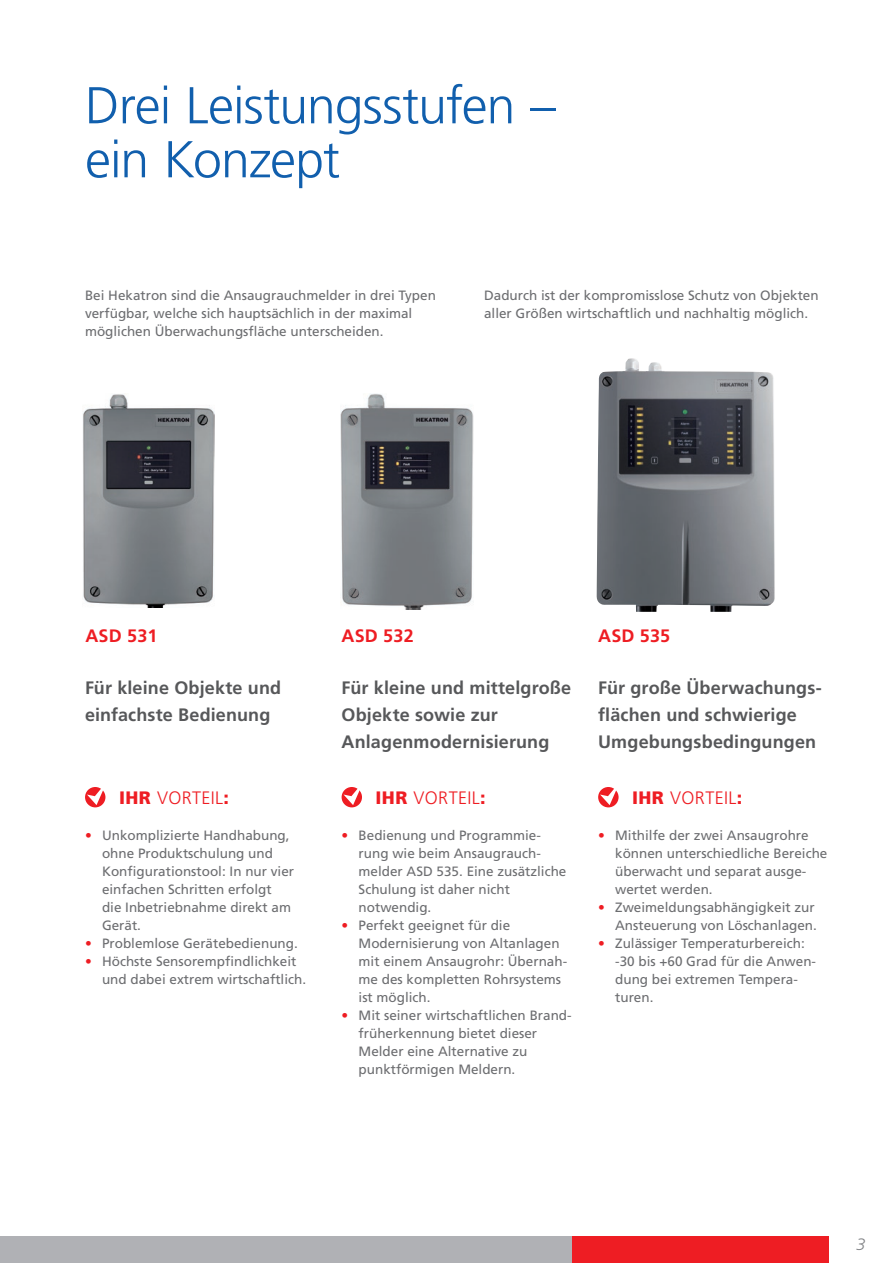
<style>
.page{position:relative;width:893px;height:1263px;background:#fff}
.page>*{position:absolute;margin:0;border:0;box-sizing:border-box;transform-origin:0 0}
.t1{font:300 51.75px/54px "Frutiger LT Std";letter-spacing:-.02em;color:#115fad}
.t2{font:700 18px/27px "Frutiger LT Std";letter-spacing:.01em;color:#57585a}
.t3{font:300 18px "Frutiger LT Std";letter-spacing:.02em;color:#ee1d23}
.t4{font:700 18px "Frutiger LT Std";letter-spacing:.01em;color:#ee1d23}
.t5{font:italic 300 16.5px "Frutiger LT Std";color:#808285}
.t6{font:13.5px/18px "Frutiger LT Std";color:#6c6d70}
.s1{font-weight:900}
.s2{color:#ee1d23}
</style>
<div class="page">
<div style="left:85px;top:787px;width:20px;height:20px;background:#ee1d23;border-radius:50%"></div>
<svg style="left:87px;top:787px;width:19px;height:18px"></svg>
<div style="left:342px;top:787px;width:20px;height:20px;background:#ee1d23;border-radius:50%"></div>
<svg style="left:344px;top:787px;width:18px;height:18px"></svg>
<div style="left:598px;top:787px;width:21px;height:20px;background:#ee1d23;border-radius:50%"></div>
<svg style="left:600px;top:787px;width:19px;height:18px"></svg>
<img style="left:83px;top:394px;width:132px;height:214px">
<img style="left:341px;top:393px;width:132px;height:216px">
<img style="left:596px;top:358px;width:179px;height:254px">
<div style="left:0;top:1236px;width:807px;height:27px;background:#b0b1b5"></div>
<div style="left:572px;top:1236px;width:257px;height:27px;background:#ee1d23"></div>
<h1 class="t1" style="left:85px;top:79px;width:472px">Drei Leistungsstufen – ein Konzept</h1>
<p class="t6" style="left:85px;top:286px;width:352px">Bei Hekatron sind die Ansaugrauchmelder in drei Typen verfügbar, welche sich hauptsächlich in der maximal möglichen Überwachungsfläche unterscheiden.</p>
<p class="t6" style="left:484px;top:286px;width:336px">Dadurch ist der kompromisslose Schutz von Objekten aller Größen wirtschaftlich und nachhaltig möglich.</p>
<h2 class="t4" style="left:85px;top:625px;width:74px">ASD 531</h2>
<h2 class="t4" style="left:342px;top:625px;width:74px">ASD 532</h2>
<h2 class="t4" style="left:598px;top:625px;width:74px">ASD 535</h2>
<h2 class="t2" style="left:85px;top:674px;width:198px">Für kleine Objekte und einfachste Bedienung</h2>
<h2 class="t3" style="left:119px;top:788px;width:112px"><span class="s1">IHR</span> VORTEIL<span class="s1">:</span></h2>
<p class="t6" style="left:102px;top:826px;width:194px;text-indent:-17px"><span class="s2">•</span> Unkomplizierte Handhabung, ohne Produktschulung und<br>Konfigurationstool: In nur vier einfachen Schritten erfolgt die Inbetriebnahme direkt am<br>Gerät.</p>
<p class="t6" style="left:85px;top:934px;width:214px"><span class="s2">•</span> Problemlose Gerätebedienung.</p>
<p class="t6" style="left:102px;top:952px;width:206px;text-indent:-17px"><span class="s2">•</span> Höchste Sensorempfindlichkeit und dabei extrem wirtschaftlich.</p>
<h2 class="t2" style="left:342px;top:674px;width:231px">Für kleine und mittelgroße<br>Objekte sowie zur<br>Anlagenmodernisierung</h2>
<h2 class="t3" style="left:376px;top:788px;width:112px"><span class="s1">IHR</span> VORTEIL<span class="s1">:</span></h2>
<p class="t6" style="left:359px;top:826px;width:209px;text-indent:-17px"><span class="s2">•</span> Bedienung und Programmie&shy;rung wie beim Ansaugrauch&shy;melder ASD 535. Eine zusätzliche<br>Schulung ist daher nicht notwendig.</p>
<p class="t6" style="left:359px;top:916px;width:210px;text-indent:-17px"><span class="s2">•</span> Perfekt geeignet für die<br>Modernisierung von Altanlagen mit einem Ansaugrohr: Übernah&shy;me des kompletten Rohrsystems ist möglich.</p>
<p class="t6" style="left:359px;top:1006px;width:215px;text-indent:-17px"><span class="s2">•</span> Mit seiner wirtschaftlichen Brand&shy;früherkennung bietet dieser<br>Melder eine Alternative zu punktförmigen Meldern.</p>
<h2 class="t2" style="left:598px;top:674px;width:225px">Für große Überwachungs&shy;flächen und schwierige<br>Umgebungsbedingungen</h2>
<h2 class="t3" style="left:632px;top:788px;width:112px"><span class="s1">IHR</span> VORTEIL<span class="s1">:</span></h2>
<p class="t6" style="left:615px;top:826px;width:214px;text-indent:-17px"><span class="s2">•</span> Mithilfe der zwei Ansaugrohre können unterschiedliche Bereiche überwacht und separat ausge&shy;wertet werden.</p>
<p class="t6" style="left:598px;top:898px;width:220px;text-align:right"><span class="s2">•</span> Zweimeldungsabhängigkeit zur<br>Ansteuerung von Löschanlagen.</p>
<p class="t6" style="left:615px;top:934px;width:202px;text-indent:-17px"><span class="s2">•</span> Zulässiger Temperaturbereich: -30 bis +60 Grad für die Anwen&shy;dung bei extremen Tempera&shy;turen.</p>
<p class="t5" style="left:856px;top:1235px;width:11px">3</p>
</div>
